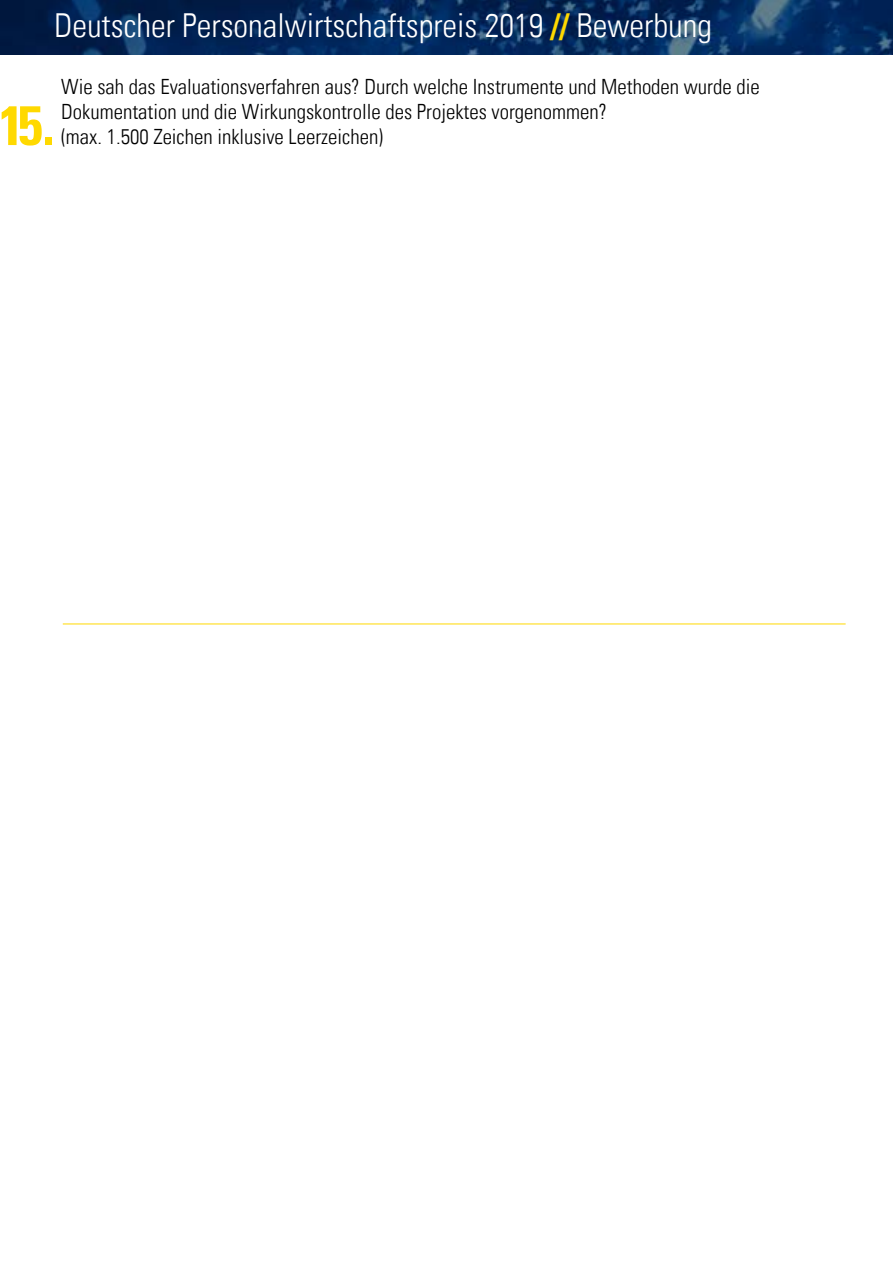
<style>
.page{position:relative;width:893px;height:1263px;background:#fff}
.page>*{position:absolute;margin:0;border:0;box-sizing:border-box;transform-origin:0 0}
.t1{font:700 condensed 55.5px "Univers LT";color:#ffd900}
.t2{font:300 condensed 33px "Univers LT";color:#fff}
.t3{font:300 condensed 21px/25.2px "Univers LT";color:#000}
.s1{font-weight:700;color:#ffd900}
</style>
<div class="page">
<img style="left:0;top:0;width:893px;height:54px">
<hr style="left:63px;top:624px;width:783px;height:1px;background:#ffd900">
<h2 class="t2" style="left:54px;top:6px;width:659px">Deutscher Personalwirtschaftspreis 2019 <span class="s1">//</span> Bewerbung</h2>
<p class="t3" style="left:61px;top:74px;width:700px">Wie sah das Evaluationsverfahren aus? Durch welche Instrumente und Methoden wurde die<br>Dokumentation und die Wirkungskontrolle des Projektes vorgenommen?</p>
<h1 class="t1" style="left:-1px;top:91px;width:58px">15.</h1>
<p class="t3" style="left:61px;top:124px;width:323px">(max. 1.500 Zeichen inklusive Leerzeichen)</p>
</div>
